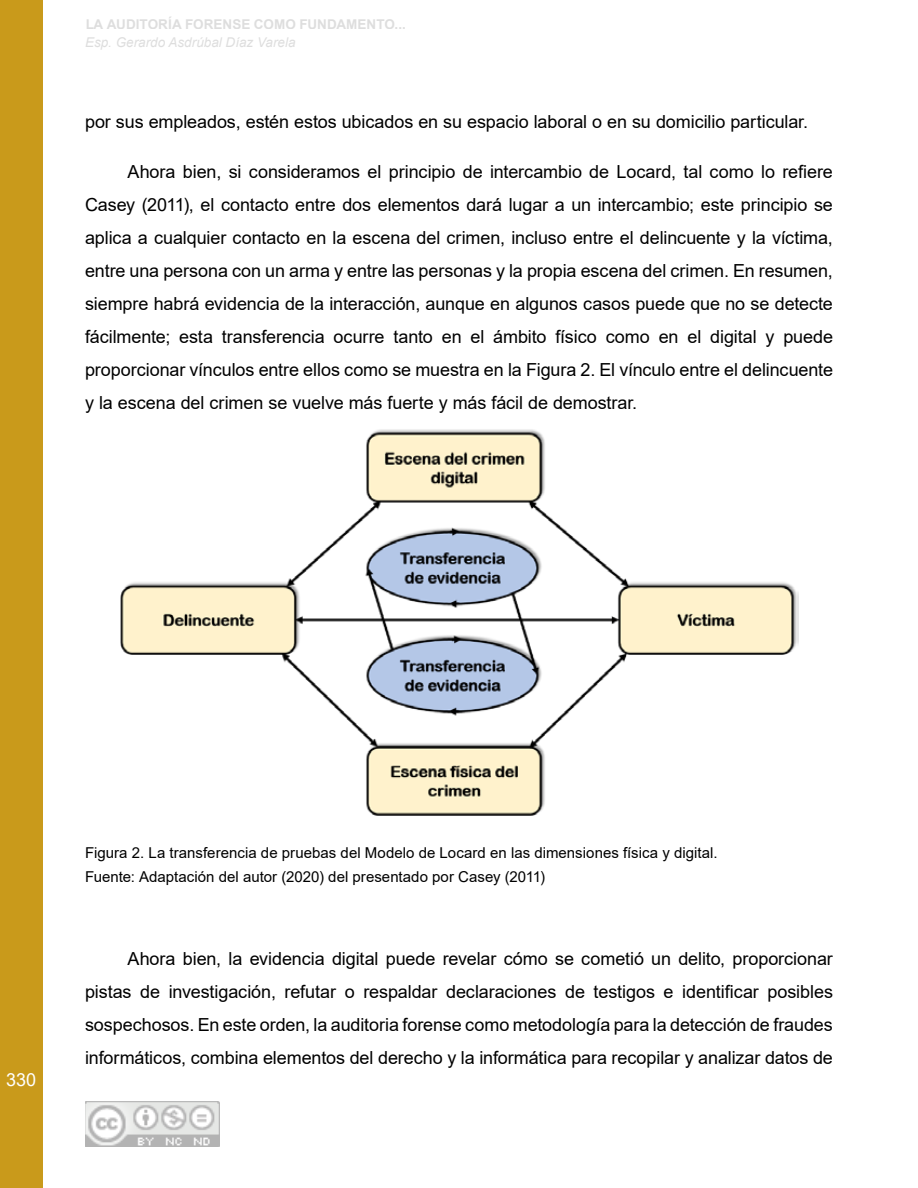
<style>
.page{position:relative;width:918px;height:1188px;background:#fff}
.page>*{position:absolute;margin:0;border:0;box-sizing:border-box;transform-origin:0 0}
.t1{font:18px/33px "Arial";letter-spacing:-.005em;color:#000;text-align:justify}
.t2{font:18px "Arial";color:#fff}
.t3{font:15px/24px "Arial";color:#000}
.t4{font:700 13.5px "Arial";color:#dadada}
.t5{font:italic 13.5px "Arial";color:#dadada}
</style>
<div class="page">
<div style="left:0;top:0;width:42px;height:1188px;background:#c99a1b"></div>
<img style="left:85px;top:1101px;width:134px;height:46px">
<img style="left:120px;top:429px;width:678px;height:387px">
<p class="t4" style="left:85px;top:14px;width:322px">LA AUDITORÍA FORENSE COMO FUNDAMENTO...</p>
<p class="t5" style="left:85px;top:34px;width:212px">Esp. Gerardo Asdrúbal Díaz Varela</p>
<p class="t1" style="left:85px;top:105px;width:725px">por sus empleados, estén estos ubicados en su espacio laboral o en su domicilio particular.</p>
<p class="t1" style="left:85px;top:155px;width:749px;text-indent:43px">Ahora bien, si consideramos el principio de intercambio de Locard, tal como lo refiere Casey (2011), el contacto entre dos elementos dará lugar a un intercambio; este principio se aplica a cualquier contacto en la escena del crimen, incluso entre el delincuente y la víctima, entre una persona con un arma y entre las personas y la propia escena del crimen. En resumen, siempre habrá evidencia de la interacción, aunque en algunos casos puede que no se detecte fácilmente; esta transferencia ocurre tanto en el ámbito físico como en el digital y puede proporcionar vínculos entre ellos como se muestra en la Figura 2. El vínculo entre el delincuente y la escena del crimen se vuelve más fuerte y más fácil de demostrar.</p>
<p class="t2" style="left:6px;top:1068px;width:32px">330</p>
<p class="t3" style="left:85px;top:841px;width:634px">Figura 2. La transferencia de pruebas del Modelo de Locard en las dimensiones física y digital.<br>Fuente: Adaptación del autor (2020) del presentado por Casey (2011)</p>
<p class="t1" style="left:85px;top:942px;width:749px;text-indent:43px">Ahora bien, la evidencia digital puede revelar cómo se cometió un delito, proporcionar pistas de investigación, refutar o respaldar declaraciones de testigos e identificar posibles sospechosos. En este orden, la auditoria forense como metodología para la detección de fraudes informáticos, combina elementos del derecho y la informática para recopilar y analizar datos de</p>
</div>
